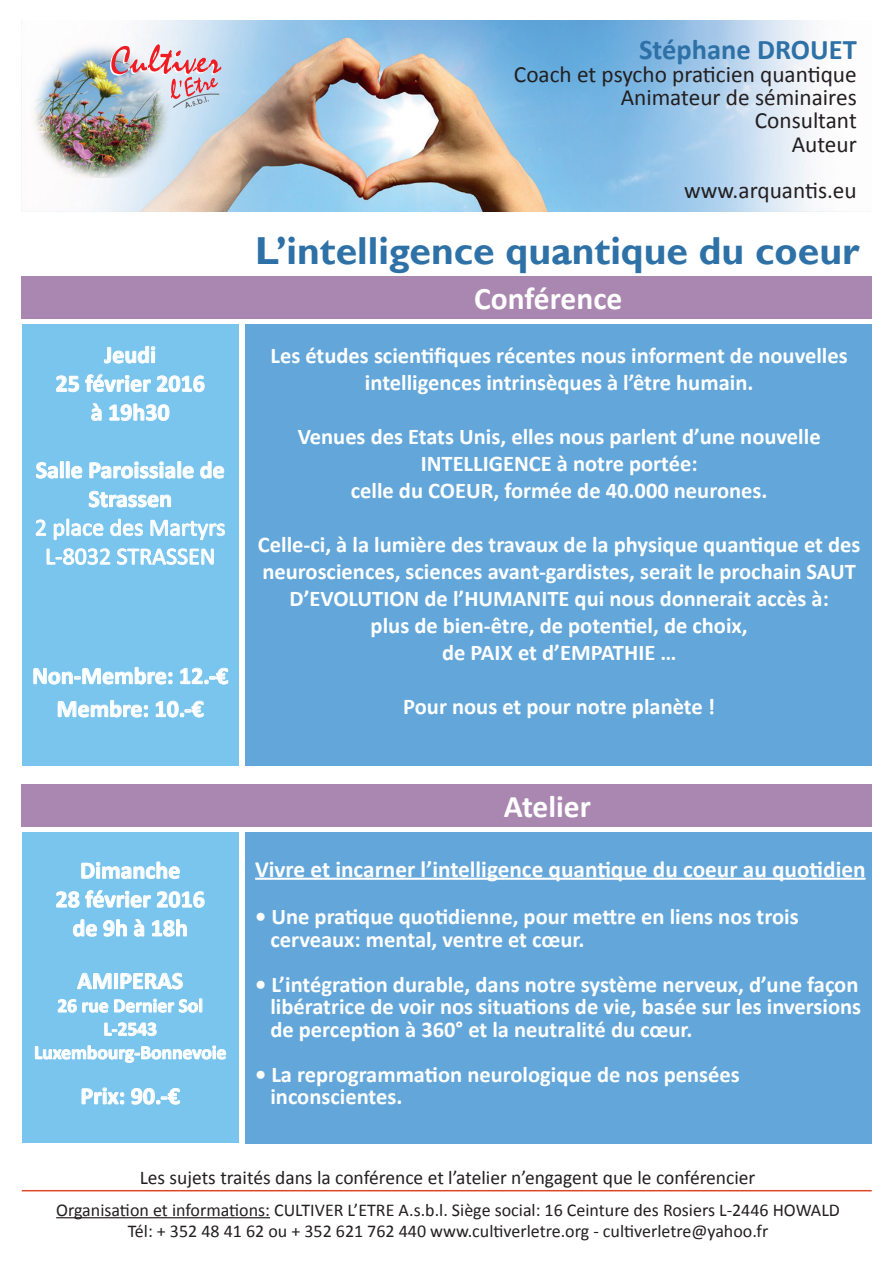
<style>
.page{position:relative;width:893px;height:1263px;background:#fff}
.page>*{position:absolute;margin:0;border:0;box-sizing:border-box;transform-origin:0 0}
.t1{font:700 39px "Gill Sans";color:#2e71a7}
.t2{font:700 31.5px "Calibri";color:#fff}
.t3{font:700 28.5px "Calibri";color:#2e71a7}
.t4{font:700 24px/28.8px "Calibri";color:#fff;text-align:center}
.t5{font:24px/28.8px "Calibri";color:#fff;text-align:center}
.t6{font:23.25px/23.2px "Calibri";color:#231f20;text-align:right}
.t7{font:700 23.25px "Calibri";color:#fff}
.t8{font:700 22.5px/27px "Calibri";color:#fff}
.t9{font:19.5px "Calibri";color:#231f20}
.t10{font:700 19.5px/23.4px "Calibri";color:#fff;text-align:center}
.t11{font:18px/21.6px "Calibri";color:#231f20;text-align:center}
</style>
<div class="page">
<div style="left:246px;top:832px;width:626px;height:312px;background:#63a7da"></div>
<img style="left:21px;top:21px;width:849px;height:191px">
<div style="left:22px;top:324px;width:217px;height:441px;background:#7ac5ed"></div>
<div style="left:246px;top:324px;width:626px;height:441px;background:#63a7da"></div>
<div style="left:21px;top:276px;width:851px;height:43px;background:#aa87b0"></div>
<div style="left:21px;top:784px;width:851px;height:42px;background:#aa87b0"></div>
<div style="left:22px;top:832px;width:217px;height:311px;background:#7ac5ed"></div>
<svg style="left:104px;top:346px;width:52px;height:18px"></svg>
<svg style="left:56px;top:374px;width:95px;height:18px"></svg>
<svg style="left:157px;top:375px;width:48px;height:17px"></svg>
<svg style="left:91px;top:403px;width:11px;height:18px"></svg>
<svg style="left:109px;top:403px;width:61px;height:18px"></svg>
<svg style="left:36px;top:461px;width:47px;height:18px"></svg>
<svg style="left:89px;top:461px;width:105px;height:18px"></svg>
<svg style="left:200px;top:461px;width:24px;height:18px"></svg>
<svg style="left:88px;top:490px;width:83px;height:18px"></svg>
<svg style="left:35px;top:519px;width:11px;height:17px"></svg>
<svg style="left:53px;top:518px;width:51px;height:22px"></svg>
<svg style="left:110px;top:518px;width:33px;height:18px"></svg>
<svg style="left:150px;top:519px;width:75px;height:21px"></svg>
<svg style="left:46px;top:548px;width:65px;height:17px"></svg>
<svg style="left:117px;top:548px;width:97px;height:17px"></svg>
<svg style="left:33px;top:666px;width:140px;height:19px"></svg>
<svg style="left:180px;top:667px;width:49px;height:18px"></svg>
<svg style="left:58px;top:699px;width:90px;height:19px"></svg>
<svg style="left:155px;top:700px;width:49px;height:18px"></svg>
<svg style="left:81px;top:861px;width:99px;height:18px"></svg>
<svg style="left:56px;top:890px;width:95px;height:18px"></svg>
<svg style="left:157px;top:891px;width:48px;height:17px"></svg>
<svg style="left:73px;top:919px;width:24px;height:18px"></svg>
<svg style="left:103px;top:919px;width:24px;height:18px"></svg>
<svg style="left:133px;top:919px;width:12px;height:18px"></svg>
<svg style="left:152px;top:919px;width:35px;height:18px"></svg>
<svg style="left:77px;top:972px;width:106px;height:18px"></svg>
<svg style="left:57px;top:998px;width:146px;height:15px"></svg>
<svg style="left:104px;top:1022px;width:53px;height:14px"></svg>
<svg style="left:35px;top:1045px;width:191px;height:18px"></svg>
<svg style="left:81px;top:1087px;width:44px;height:18px"></svg>
<svg style="left:131px;top:1088px;width:49px;height:17px"></svg>
<hr style="left:56px;top:1217px;width:214px;height:1px;background:#231f20">
<hr style="left:22px;top:1190px;width:850px;height:1px;background:#de4626">
<img style="left:21px;top:30px;width:162px;height:147px">
<img style="left:110px;top:44px;width:111px;height:65px">
<hr style="left:255px;top:878px;width:610px;height:2px;background:#fff">
<p class="t3" style="left:639px;top:31px;width:219px">Stéphane DROUET</p>
<p class="t6" style="left:514px;top:63px;width:344px">Coach et psycho praticien quantique<br>Animateur de séminaires<br>Consultant<br>Auteur</p>
<p class="t6" style="left:684px;top:179px;width:174px">www.arquantis.eu</p>
<p class="t4" style="left:56px;top:340px;width:151px">Jeudi<br>25 février 2016 à 19h30</p>
<p class="t4" style="left:36px;top:455px;width:190px">Salle Paroissiale de<br>Strassen</p>
<p class="t5" style="left:35px;top:513px;width:192px">2 place des Martyrs<br>L-8032 STRASSEN</p>
<p class="t4" style="left:32px;top:659px;width:198px;line-height:33px">Non-Membre: 12.-€<br>Membre: 10.-€</p>
<h1 class="t1" style="left:255px;top:227px;width:606px">L’intelligence quantique du coeur</h1>
<h2 class="t2" style="left:474px;top:279px;width:150px">Conférence</h2>
<p class="t8" style="left:271px;top:342px;width:579px;text-align:center">Les études scientifiques récentes nous informent de nouvelles intelligences intrinsèques à l’être humain.</p>
<p class="t8" style="left:298px;top:423px;width:524px;text-align:center">Venues des Etats Unis, elles nous parlent d’une nouvelle<br>INTELLIGENCE à notre portée:<br>celle du COEUR, formée de 40.000 neurones.</p>
<p class="t8" style="left:258px;top:531px;width:604px;text-align:center">Celle-ci, à la lumière des travaux de la physique quantique et des neurosciences, sciences avant-gardistes, serait le prochain SAUT D’EVOLUTION de l’HUMANITE qui nous donnerait accès à:<br>plus de bien-être, de potentiel, de choix,<br>de PAIX et d’EMPATHIE …</p>
<p class="t8" style="left:403px;top:693px;width:313px">Pour nous et pour notre planète !</p>
<p class="t4" style="left:56px;top:856px;width:151px">Dimanche<br>28 février 2016 de 9h à 18h</p>
<p class="t4" style="left:77px;top:966px;width:107px">AMIPERAS</p>
<p class="t10" style="left:34px;top:994px;width:194px">26 rue Dernier Sol<br>L-2543<br>Luxembourg-Bonnevoie</p>
<p class="t4" style="left:80px;top:1081px;width:101px">Prix: 90.-€</p>
<h2 class="t2" style="left:504px;top:786px;width:89px">Atelier</h2>
<p class="t7" style="left:255px;top:854px;width:612px">Vivre et incarner l’intelligence quantique du coeur au quotidien</p>
<p class="t8" style="left:270px;top:905px;width:530px;line-height:22.5px;text-indent:-15px">• Une pratique quotidienne, pour mettre en liens nos trois cerveaux: mental, ventre et cœur.</p>
<p class="t8" style="left:270px;top:973px;width:592px;line-height:22.5px;text-indent:-15px">• L’intégration durable, dans notre système nerveux, d’une façon libératrice de voir nos situations de vie, basée sur les inversions de perception à 360° et la neutralité du cœur.</p>
<p class="t8" style="left:270px;top:1063px;width:471px;line-height:22.5px;text-indent:-15px">• La reprogrammation neurologique de nos pensées inconscientes.</p>
<p class="t9" style="left:140px;top:1165px;width:617px">Les sujets traités dans la conférence et l’atelier n’engagent que le conférencier</p>
<p class="t11" style="left:56px;top:1199px;width:785px">Organisation et informations: CULTIVER L’ETRE A.s.b.l. Siège social: 16 Ceinture des Rosiers L-2446 HOWALD<br>Tél: + 352 48 41 62 ou + 352 621 762 440 www.cultiverletre.org - cultiverletre@yahoo.fr</p>
</div>
